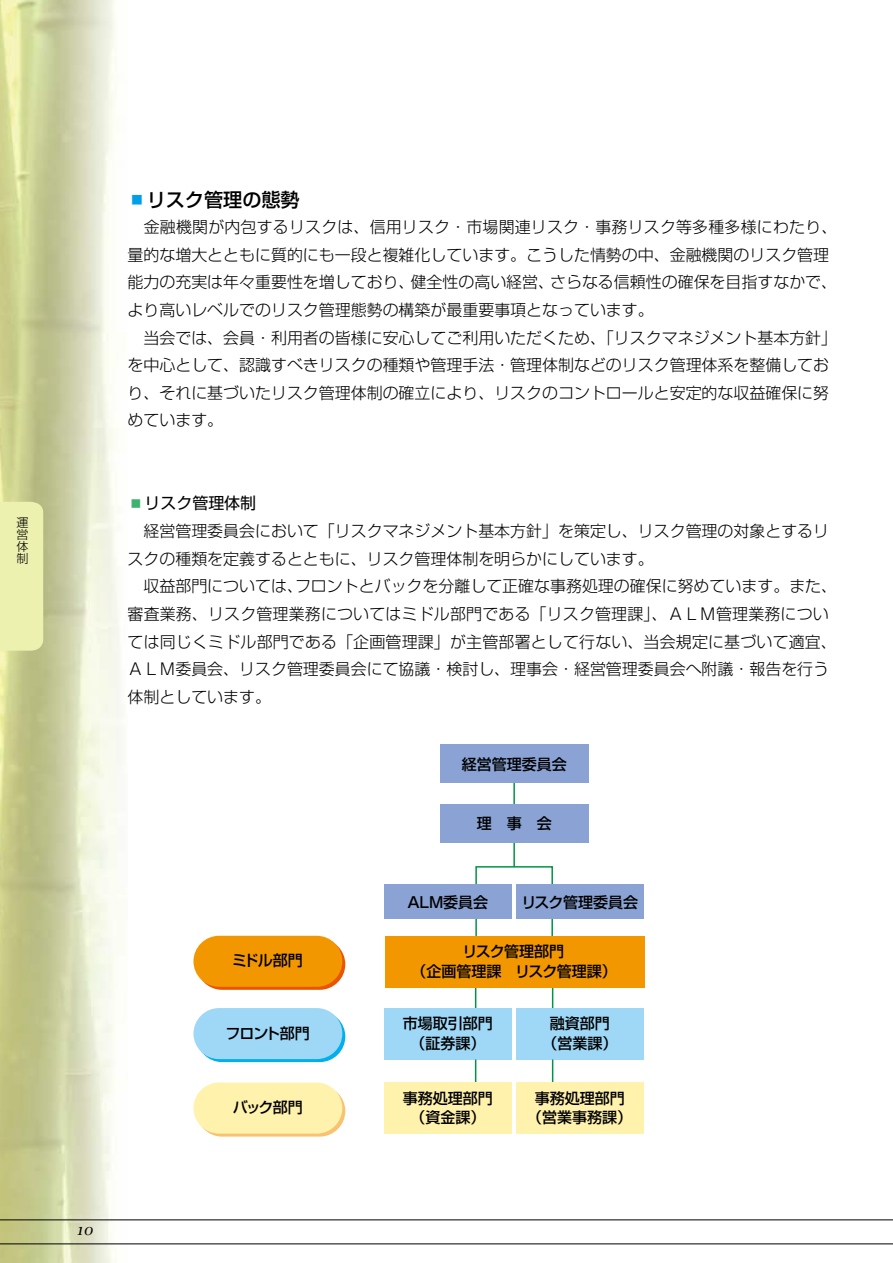
<style>
.page{position:relative;width:893px;height:1263px;background:#fff}
.page>*{position:absolute;margin:0;border:0;box-sizing:border-box;transform-origin:0 0}
.t1{font:500 19.2px "Shin Go Pro";color:#000}
.t2{font:300 15.9px/27.6px "Shin Go Pro";color:#000}
.t3{font:500 15px/19.5px "Shin Go Pro";color:#000;text-align:center}
.t4{font:italic 14.85px "Lucida Calligraphy";color:#000}
.t5{font:300 12px/12px "Shin Go Pro";color:#000;text-align:justify}
.s1{color:#00a0e9}
.s2{font-weight:500;font-size:16.95px;color:#3eb370}
.s3{font-weight:400}
</style>
<div class="page">
<img style="left:0;top:0;width:128px;height:1263px">
<svg style="left:0;top:1220px;width:893px;height:24px"></svg>
<div style="left:0;top:502px;width:43px;height:149px;background:#edf1b0"></div>
<hr style="left:513px;top:781px;width:2px;height:25px;background:#009544">
<hr style="left:513px;top:841px;width:2px;height:26px;background:#009544">
<svg style="left:475px;top:987px;width:1px;height:21px"></svg>
<svg style="left:552px;top:987px;width:1px;height:21px"></svg>
<hr style="left:551px;top:917px;width:2px;height:26px;background:#009544">
<hr style="left:475px;top:917px;width:2px;height:26px;background:#009544">
<div style="left:475px;top:866px;width:78px;height:27px;border:2px solid #009544"></div>
<div style="left:440px;top:745px;width:149px;height:38px;background:#8aa3d4"></div>
<div style="left:440px;top:804px;width:149px;height:38px;background:#8aa3d4"></div>
<div style="left:385px;top:936px;width:259px;height:51px;background:#f39700"></div>
<div style="left:384px;top:884px;width:128px;height:34px;background:#8aa3d4"></div>
<div style="left:517px;top:884px;width:127px;height:34px;background:#8aa3d4"></div>
<div style="left:384px;top:1008px;width:128px;height:51px;background:#9fd8f7"></div>
<div style="left:516px;top:1008px;width:128px;height:51px;background:#9fd8f7"></div>
<svg style="left:475px;top:1059px;width:1px;height:24px"></svg>
<svg style="left:552px;top:1059px;width:1px;height:24px"></svg>
<div style="left:384px;top:1083px;width:128px;height:51px;background:#fff2ad"></div>
<div style="left:196px;top:939px;width:149px;height:51px;background:#ea5504;border-radius:26px"></div>
<svg style="left:196px;top:1011px;width:149px;height:51px"></svg>
<svg style="left:196px;top:1085px;width:149px;height:51px"></svg>
<div style="left:193px;top:936px;width:149px;height:51px;background:#f39700;border-radius:26px"></div>
<div style="left:193px;top:1008px;width:149px;height:51px;background:#9fd8f7;border-radius:26px"></div>
<div style="left:193px;top:1082px;width:149px;height:51px;background:#fff2ad;border-radius:26px"></div>
<div style="left:516px;top:1083px;width:127px;height:51px;background:#fff2ad"></div>
<p class="t5" style="left:16px;top:515px;width:13px">運営体制</p>
<p class="t1" style="left:128px;top:184px;width:174px"><span class="s1">▪</span>リスク管理の態勢</p>
<p class="t2" style="left:128px;top:211px;width:711px">　金融機関が内包するリスクは、信用リスク・市場関連リスク・事務リスク等多種多様にわたり、量的な増大とともに質的にも一段と複雑化しています。こうした情勢の中、金融機関のリスク管理能力の充実は年々重要性を増しており、健全性の高い経営、さらなる信頼性の確保を目指すなかで、より高いレベルでのリスク管理態勢の構築が最重要事項となっています。<br>　当会では、会員・利用者の皆様に安心してご利用いただくため、「リスクマネジメント基本方針」を中心として、認識すべきリスクの種類や管理手法・管理体制などのリスク管理体系を整備しており、それに基づいたリスク管理体制の確立により、リスクのコントロールと安定的な収益確保に努めています。</p>
<p class="t2" style="left:128px;top:488px;width:711px"><span class="s2">▪</span><span class="s3">リスク管理体制<br></span>　経営管理委員会において「リスクマネジメント基本方針」を策定し、リスク管理の対象とするリスクの種類を定義するとともに、リスク管理体制を明らかにしています。<br>　収益部門については、フロントとバックを分離して正確な事務処理の確保に努めています。また、審査業務、リスク管理業務についてはミドル部門である「リスク管理課」、ＡＬＭ管理業務については同じくミドル部門である「企画管理課」が主管部署として行ない、当会規定に基づいて適宜、ＡＬＭ委員会、リスク管理委員会にて協議・検討し、理事会・経営管理委員会へ附議・報告を行う体制としています。</p>
<p class="t3" style="left:462px;top:752px;width:106px">経営管理委員会</p>
<p class="t3" style="left:477px;top:812px;width:76px">理　事　会</p>
<p class="t3" style="left:232px;top:949px;width:72px">ミドル部門</p>
<p class="t3" style="left:225px;top:1021px;width:86px">フロント部門</p>
<p class="t3" style="left:406px;top:891px;width:84px">ＡＬＭ委員会</p>
<p class="t3" style="left:521px;top:891px;width:118px">リスク管理委員会</p>
<p class="t3" style="left:412px;top:940px;width:207px">リスク管理部門<br>（企画管理課　リスク管理課）</p>
<p class="t3" style="left:403px;top:1012px;width:91px">市場取引部門（証券課）</p>
<p class="t3" style="left:542px;top:1012px;width:76px">融資部門（営業課）</p>
<p class="t3" style="left:233px;top:1096px;width:72px">バック部門</p>
<p class="t3" style="left:527px;top:1087px;width:106px">事務処理部門（営業事務課）</p>
<p class="t3" style="left:403px;top:1087px;width:91px">事務処理部門（資金課）</p>
<p class="t4" style="left:77px;top:1221px;width:18px">10</p>
</div>
